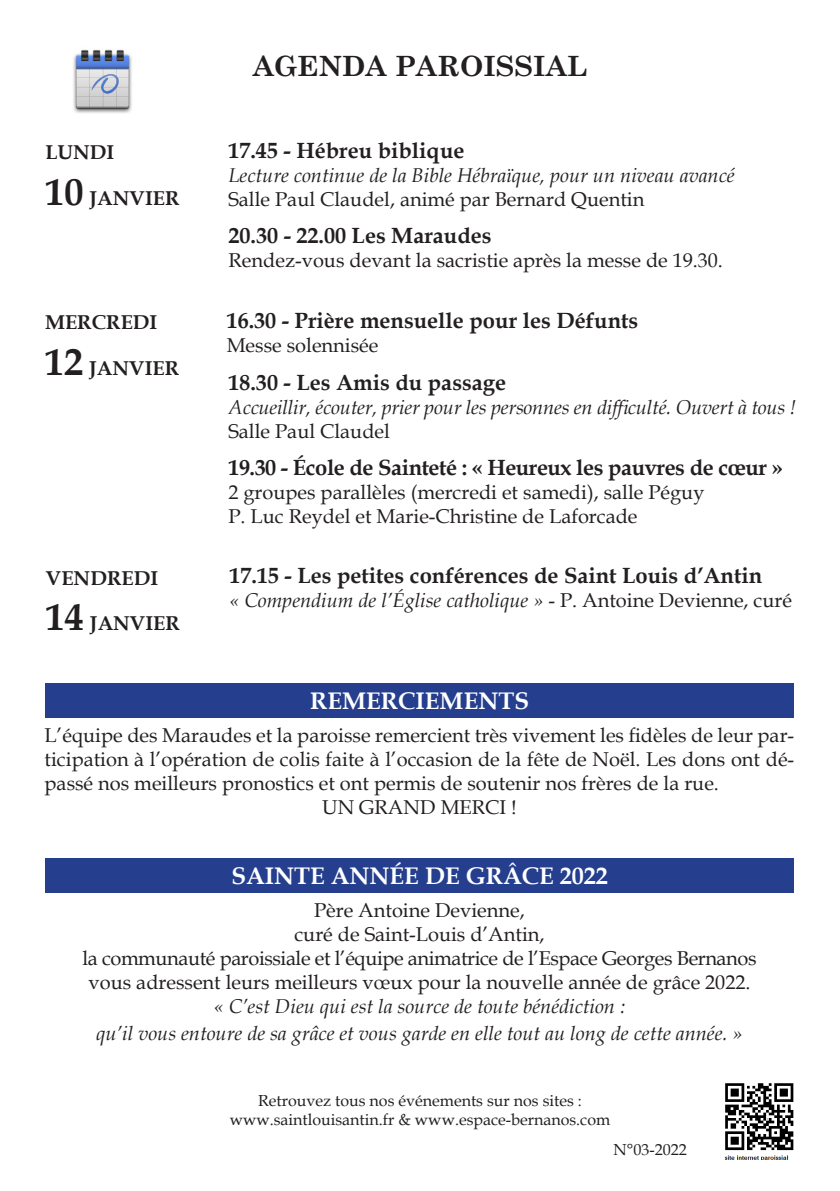
<style>
.page{position:relative;width:840px;height:1191px;background:#fff}
.page>*{position:absolute;margin:0;border:0;box-sizing:border-box;transform-origin:0 0}
.t1{font:700 28px "Century Schoolbook";color:#231f20}
.Agenda_-_annonces_pa{font:700 24px "Book Antiqua";color:#fff}
.Agenda_-_évènement{font:700 22px "Book Antiqua";color:#231f20}
.Agenda_-_évènement-2{font:700 22px "Book Antiqua";letter-spacing:-.02em;color:#231f20}
.Couplet_des_chants{font:20px/24px "Book Antiqua";color:#231f20;text-align:justify}
.Agenda_-_texte{font:20px "Book Antiqua";color:#231f20}
.Agenda_-_texte-2{font:italic 20px/24px "Book Antiqua";color:#231f20}
.Couplet_des_chants-2{font:italic 20px "Book Antiqua";color:#231f20}
.Couplet_des_chants-3{font:20px "Book Antiqua";letter-spacing:-.02em;color:#231f20}
.t2{font:700 20px "Book Antiqua";color:#231f20}
.Couplet_des_chants-4{font:16px "Book Antiqua";color:#231f20}
.s1{font-size:38px}
.s2{font-style:normal}
</style>
<div class="page">
<img style="left:724px;top:1083px;width:70px;height:76px">
<img style="left:73px;top:49px;width:59px;height:64px">
<div style="left:46px;top:858px;width:747px;height:34px;background:#253f8e"></div>
<div style="left:46px;top:683px;width:747px;height:34px;background:#253f8e"></div>
<p class="t2" style="left:45px;top:139px;width:70px">LUNDI</p>
<p class="t2" style="left:45px;top:184px;width:135px"><span class="s1">10</span> JANVIER</p>
<p class="t2" style="left:45px;top:309px;width:114px">MERCREDI</p>
<p class="t2" style="left:45px;top:354px;width:135px"><span class="s1">12</span> JANVIER</p>
<p class="t2" style="left:46px;top:564px;width:114px">VENDREDI</p>
<p class="t2" style="left:46px;top:610px;width:136px"><span class="s1">14</span> JANVIER</p>
<p class="t1" style="left:252px;top:44px;width:336px">AGENDA PAROISSIAL</p>
<p class="Agenda_-_évènement" style="left:228px;top:135px;width:237px">17.45 - Hébreu biblique</p>
<p class="Agenda_-_texte-2" style="left:228px;top:162px;width:507px">Lecture continue de la Bible Hébraïque, pour un niveau avancé</p>
<p class="Agenda_-_texte" style="left:228px;top:185px;width:417px">Salle Paul Claudel, animé par Bernard Quentin</p>
<p class="Agenda_-_évènement" style="left:228px;top:220px;width:264px">20.30 - 22.00 Les Maraudes</p>
<p class="Agenda_-_texte" style="left:228px;top:246px;width:495px">Rendez-vous devant la sacristie après la messe de 19.30.</p>
<p class="Agenda_-_évènement" style="left:226px;top:305px;width:413px">16.30 - Prière mensuelle pour les Défunts</p>
<p class="Agenda_-_texte" style="left:226px;top:331px;width:153px">Messe solennisée</p>
<p class="Agenda_-_évènement" style="left:228px;top:368px;width:279px">18.30 - Les Amis du passage</p>
<p class="Agenda_-_texte-2" style="left:228px;top:395px;width:569px">Accueillir, écouter, prier pour les personnes en difficulté. Ouvert à tous !<br><span class="s2">Salle Paul Claudel</span></p>
<p class="Agenda_-_évènement-2" style="left:228px;top:453px;width:555px">19.30 - École de Sainteté : « Heureux les pauvres de cœur »</p>
<p class="Agenda_-_texte" style="left:228px;top:478px;width:477px">2 groupes parallèles (mercredi et samedi), salle Péguy</p>
<p class="Agenda_-_texte" style="left:228px;top:502px;width:410px">P. Luc Reydel et Marie-Christine de Laforcade</p>
<p class="Agenda_-_évènement" style="left:229px;top:560px;width:534px">17.15 - Les petites conférences de Saint Louis d’Antin</p>
<p class="Agenda_-_texte-2" style="left:229px;top:588px;width:564px">« Compendium de l’Église catholique » <span class="s2">- P. Antoine Devienne, curé</span></p>
<p class="Agenda_-_annonces_pa" style="left:310px;top:684px;width:220px">REMERCIEMENTS</p>
<p class="Couplet_des_chants" style="left:45px;top:723px;width:750px">L’équipe des Maraudes et la paroisse remercient très vivement les fidèles de leur par&shy;ticipation à l’opération de colis faite à l’occasion de la fête de Noël. Les dons ont dé&shy;passé nos meilleurs pronostics et ont permis de soutenir nos frères de la rue.</p>
<p class="Couplet_des_chants" style="left:322px;top:795px;width:196px">UN GRAND MERCI !</p>
<p class="Agenda_-_annonces_pa" style="left:231px;top:859px;width:377px">SAINTE ANNÉE DE GRÂCE 2022</p>
<p class="Couplet_des_chants" style="left:314px;top:898px;width:212px">Père Antoine Devienne,</p>
<p class="Couplet_des_chants" style="left:294px;top:922px;width:251px">curé de Saint-Louis d’Antin,</p>
<p class="Couplet_des_chants-3" style="left:82px;top:944px;width:675px">la communauté paroissiale et l’équipe animatrice de l’Espace Georges Bernanos</p>
<p class="Couplet_des_chants" style="left:88px;top:970px;width:663px">vous adressent leurs meilleurs vœux pour la nouvelle année de grâce 2022.</p>
<p class="Couplet_des_chants-2" style="left:213px;top:992px;width:412px">« C’est Dieu qui est la source de toute bénédiction :</p>
<p class="Couplet_des_chants-2" style="left:96px;top:1019px;width:647px">qu’il vous entoure de sa grâce et vous garde en elle tout au long de cette année. »</p>
<p class="Couplet_des_chants-4" style="left:258px;top:1089px;width:325px">Retrouvez tous nos événements sur nos sites :</p>
<p class="Couplet_des_chants-4" style="left:229px;top:1108px;width:382px">www.saintlouisantin.fr &amp; www.espace-bernanos.com</p>
<p class="Couplet_des_chants-4" style="left:613px;top:1138px;width:75px">N°03-2022</p>
</div>
